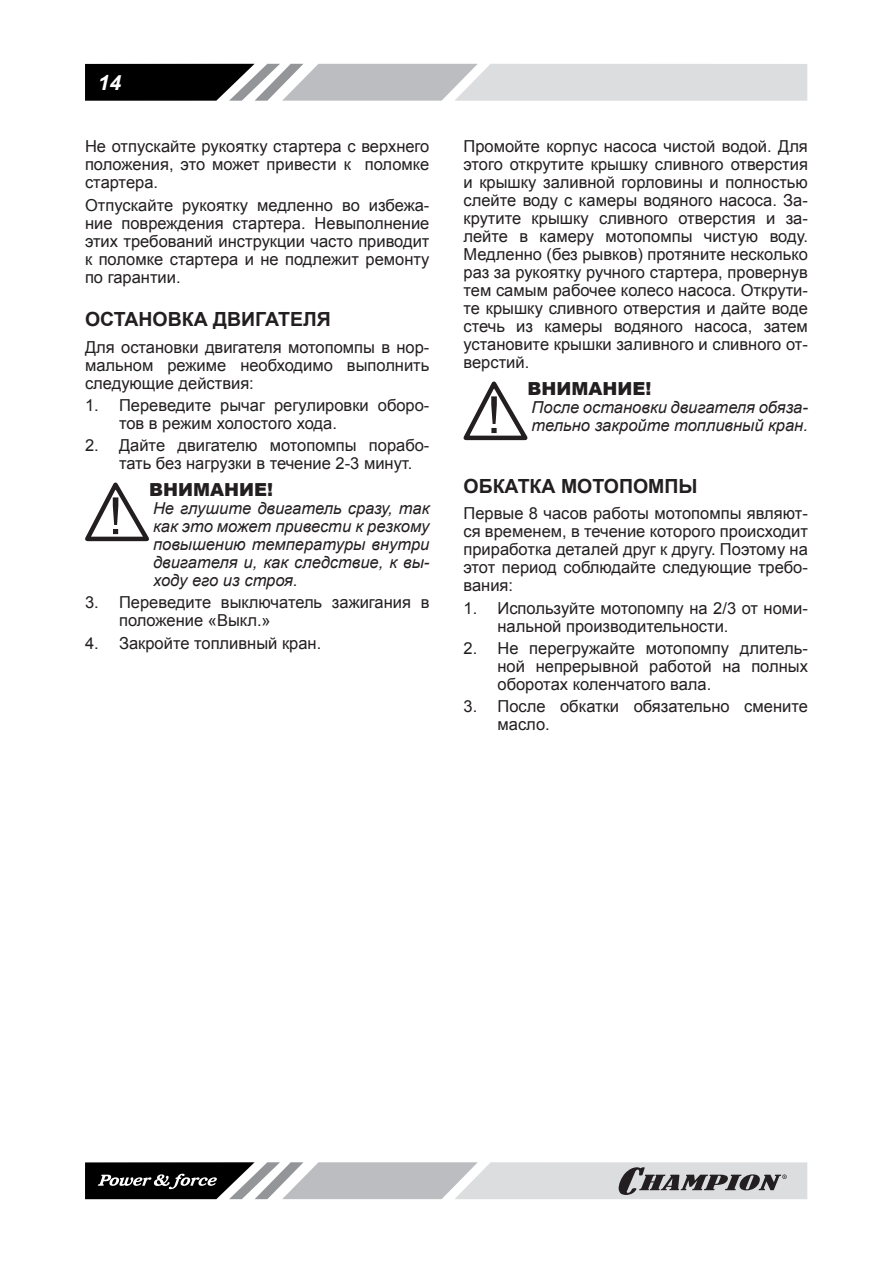
<style>
.page{position:relative;width:893px;height:1263px;background:#fff}
.page>*{position:absolute;margin:0;border:0;box-sizing:border-box;transform-origin:0 0}
.t1{font:italic 700 21px "Arial";color:#fff}
.t2{font:700 19.5px "Arial";color:#231f20}
.t3{font:900 18px "Arial";color:#231f20}
.t4{font:16.5px/18px "Arial";color:#231f20;text-align:justify}
.t5{font:italic 16.5px/18px "Arial";color:#231f20;text-align:justify}
</style>
<div class="page">
<svg style="left:85px;top:64px;width:722px;height:37px;background:#a7a8aa"></svg>
<svg style="left:85px;top:1162px;width:722px;height:37px;background:#a1a2a3"></svg>
<svg style="left:85px;top:482px;width:64px;height:60px"></svg>
<svg style="left:463px;top:381px;width:65px;height:60px"></svg>
<p class="t1" style="left:98px;top:69px;width:25px">14</p>
<p class="t4" style="left:85px;top:138px;width:346px">Не отпускайте рукоятку стартера с верхнего положения, это может привести к поломке стартера.</p>
<p class="t4" style="left:85px;top:196px;width:346px">Отпускайте рукоятку медленно во избежа&shy;ние повреждения стартера. Невыполнение этих требований инструкции часто приводит к поломке стартера и не подлежит ремонту по гарантии.</p>
<p class="t2" style="left:85px;top:307px;width:247px">ОСТАНОВКА ДВИГАТЕЛЯ</p>
<p class="t4" style="left:85px;top:338px;width:346px">Для остановки двигателя мотопомпы в нор&shy;мальном режиме необходимо выполнить следующие действия:</p>
<p class="t4" style="left:119px;top:396px;width:312px;text-indent:-34px">1. Переведите рычаг регулировки оборо&shy;тов в режим холостого хода.</p>
<p class="t4" style="left:119px;top:437px;width:312px;text-indent:-34px">2. Дайте двигателю мотопомпы порабо&shy;тать без нагрузки в течение 2-3 минут.</p>
<p class="t3" style="left:149px;top:477px;width:125px">ВНИМАНИЕ!</p>
<p class="t5" style="left:153px;top:500px;width:278px">Не глушите двигатель сразу, так как это может привести к резкому повышению температуры внутри двигателя и, как следствие, к вы&shy;ходу его из строя.</p>
<p class="t4" style="left:119px;top:594px;width:312px;text-indent:-34px">3. Переведите выключатель зажигания в положение «Выкл.»</p>
<p class="t4" style="left:85px;top:634px;width:238px">4. Закройте топливный кран.</p>
<p class="t4" style="left:463px;top:138px;width:346px">Промойте корпус насоса чистой водой. Для этого открутите крышку сливного отверстия и крышку заливной горловины и полностью слейте воду с камеры водяного насоса. За&shy;крутите крышку сливного отверстия и за&shy;лейте в камеру мотопомпы чистую воду.<br>Медленно (без рывков) протяните несколько раз за рукоятку ручного стартера, провернув тем самым рабочее колесо насоса. Открути&shy;те крышку сливного отверстия и дайте воде стечь из камеры водяного насоса, затем установите крышки заливного и сливного от&shy;верстий.</p>
<p class="t3" style="left:528px;top:376px;width:125px">ВНИМАНИЕ!</p>
<p class="t5" style="left:531px;top:399px;width:278px">После остановки двигателя обяза&shy;тельно закройте топливный кран.</p>
<p class="t2" style="left:463px;top:473px;width:236px">ОБКАТКА МОТОПОМПЫ</p>
<p class="t4" style="left:463px;top:505px;width:346px">Первые 8 часов работы мотопомпы являют&shy;ся временем, в течение которого происходит приработка деталей друг к другу. Поэтому на этот период соблюдайте следующие требо&shy;вания:</p>
<p class="t4" style="left:497px;top:599px;width:312px;text-indent:-34px">1. Используйте мотопомпу на 2/3 от номи&shy;нальной производительности.</p>
<p class="t4" style="left:497px;top:639px;width:312px;text-indent:-34px">2. Не перегружайте мотопомпу длитель&shy;ной непрерывной работой на полных оборотах коленчатого вала.</p>
<p class="t4" style="left:497px;top:697px;width:312px;text-indent:-34px">3. После обкатки обязательно смените масло.</p>
</div>
